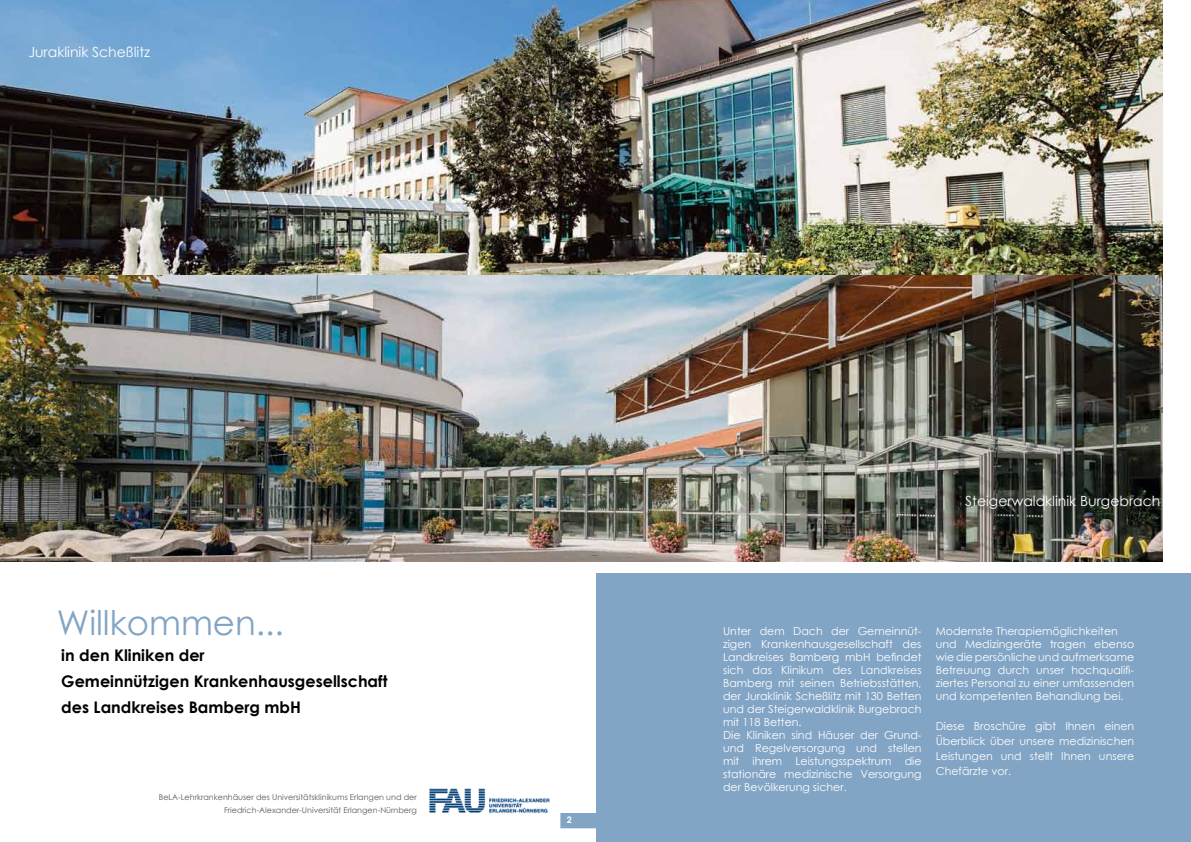
<style>
.page{position:relative;width:1191px;height:842px;background:#fff}
.page>*{position:absolute;margin:0;border:0;box-sizing:border-box;transform-origin:0 0}
.t1{font:34px "Century Gothic";color:#82a4c5}
.t2{font:700 16px/26px "Century Gothic";color:#000}
.t3{font:14px "Century Gothic";color:#fff}
.t4{font:11px/13px "Century Gothic";color:#fff}
.t5{font:700 9px "Century Gothic";color:#fff}
.t6{font:8px/13px "Century Gothic";color:#58595b;text-align:right}
</style>
<div class="page">
<img style="left:429px;top:788px;width:121px;height:26px">
<div style="left:561px;top:814px;width:34px;height:14px;background:#82a4c5"></div>
<div style="left:560px;top:813px;width:36px;height:15px;border:1px solid #82a4c5"></div>
<img style="left:0;top:0;width:1162px;height:562px">
<div style="left:596px;top:573px;width:595px;height:269px;background:#82a4c5"></div>
<p class="t3" style="left:28px;top:46px;width:123px">Juraklinik Scheßlitz</p>
<h1 class="t1" style="left:57px;top:609px;width:229px">Willkommen...</h1>
<h2 class="t2" style="left:61px;top:643px;width:328px">in den Kliniken der<br>Gemeinnützigen Krankenhausgesellschaft des Landkreises Bamberg mbH</h2>
<p class="t6" style="left:159px;top:791px;width:259px">BeLA-Lehrkrankenhäuser des Universitätsklinikums Erlangen und der<br>Friedrich-Alexander-Universität Erlangen-Nürnberg</p>
<p class="t5" style="left:567px;top:816px;width:7px">2</p>
<p class="t3" style="left:965px;top:495px;width:197px">Steigerwaldklinik Burgebrach</p>
<p class="t4" style="left:723px;top:625px;width:200px">Unter dem Dach der Gemeinnüt&shy;zigen Krankenhausgesellschaft des Landkreises Bamberg mbH befindet sich das Klinikum des Landkreises Bamberg mit seinen Betriebsstätten, der Juraklinik Scheßlitz mit 130 Betten und der Steigerwaldklinik Burgebrach mit 118 Betten.<br>Die Kliniken sind Häuser der Grund&shy;und Regelversorgung und stellen mit ihrem Leistungsspektrum die stationäre medizinische Versorgung der Bevölkerung sicher.</p>
<p class="t4" style="left:935px;top:625px;width:200px">Modernste Therapiemöglichkeiten und Medizingeräte tragen ebenso wie die persönliche und aufmerksame Betreuung durch unser hochqualifi&shy;ziertes Personal zu einer umfassenden und kompetenten Behandlung bei.</p>
<p class="t4" style="left:935px;top:719px;width:200px;line-height:15px;text-align:justify">Diese Broschüre gibt Ihnen einen Überblick über unsere medizinischen Leistungen und stellt Ihnen unsere Chefärzte vor.</p>
</div>
